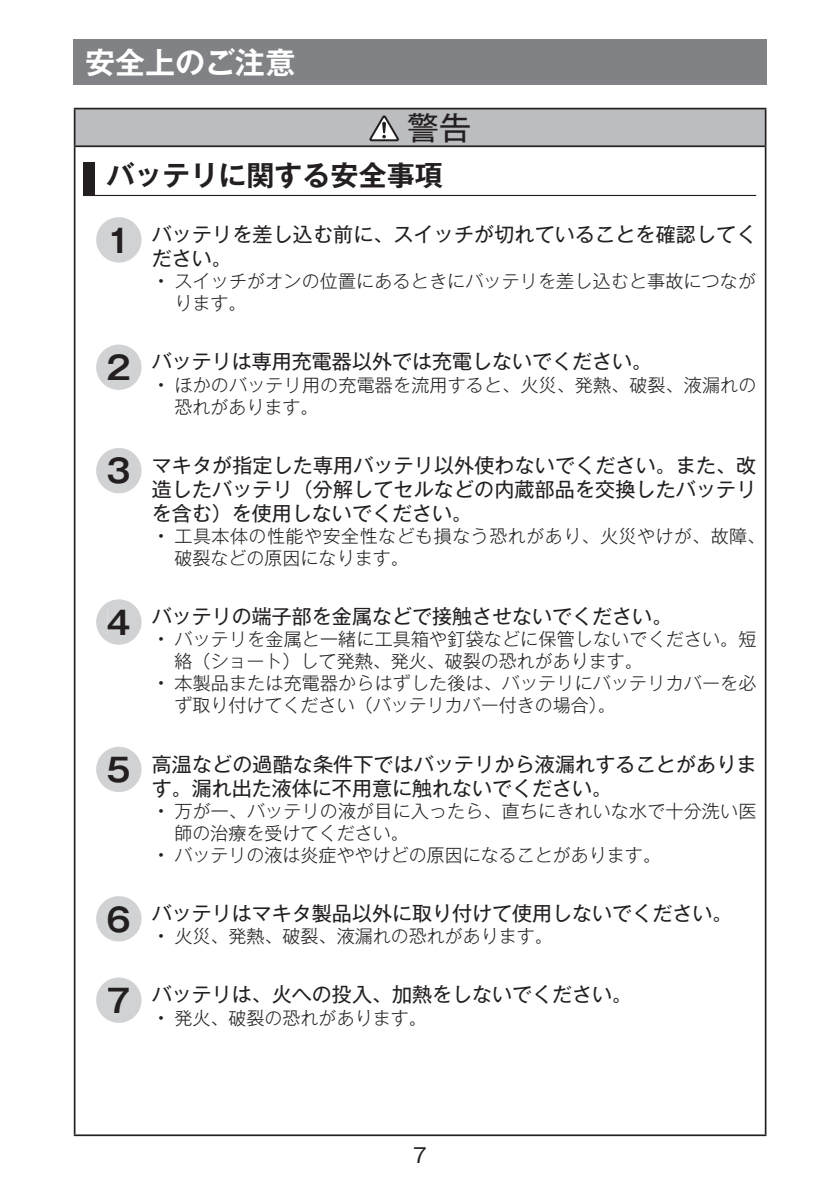
<style>
.page{position:relative;width:840px;height:1191px;background:#fff}
.page>*{position:absolute;margin:0;border:0;box-sizing:border-box;transform-origin:0 0}
.t1{font:700 32px "Gothic MB101 Pro De";color:#231f20}
.t2{font:32px "Gothic MB101 Pro";color:#231f20}
.t3{font:700 30px "Gothic MB101 Pro De";color:#fff}
.t4{font:700 28px "Gothic MB101 Pro De";color:#231f20}
.t5{font:20px/24px "Gothic MB101 Pro";color:#231f20}
.t6{font:300 18px/22px "Gothic MB101 Pro";letter-spacing:.01em;color:#231f20}
.t7{font:300 18px/22px "Gothic MB101 Pro";letter-spacing:.03em;color:#231f20}
.s1{font-weight:500}
</style>
<div class="page">
<div style="left:75px;top:109px;width:690px;height:37px;background:#bcbdc0"></div>
<hr style="left:74px;top:145px;width:692px;height:2px;background:#231f20">
<hr style="left:74px;top:147px;width:1px;height:987px;background:#231f20">
<hr style="left:764px;top:147px;width:2px;height:987px;background:#231f20">
<hr style="left:74px;top:1134px;width:692px;height:2px;background:#231f20">
<hr style="left:74px;top:108px;width:692px;height:1px;background:#231f20">
<hr style="left:74px;top:109px;width:1px;height:36px;background:#231f20">
<hr style="left:764px;top:109px;width:2px;height:36px;background:#231f20">
<svg style="left:369px;top:115px;width:30px;height:26px"></svg>
<div style="left:74px;top:40px;width:691px;height:45px;background:#808285"></div>
<div style="left:84px;top:162px;width:11px;height:33px;background:#231f20"></div>
<hr style="left:95px;top:195px;width:660px;height:1px;background:#231f20">
<svg style="left:96px;top:217px;width:45px;height:45px"></svg>
<div style="left:112px;top:227px;width:10px;height:25px;background:#d1d2d4"></div>
<svg style="left:96px;top:344px;width:45px;height:46px"></svg>
<div style="left:108px;top:354px;width:21px;height:26px;background:#d1d2d4"></div>
<svg style="left:96px;top:448px;width:45px;height:45px"></svg>
<div style="left:108px;top:457px;width:21px;height:27px;background:#d1d2d4"></div>
<svg style="left:96px;top:599px;width:45px;height:45px"></svg>
<div style="left:108px;top:609px;width:21px;height:25px;background:#d1d2d4"></div>
<svg style="left:96px;top:746px;width:45px;height:46px"></svg>
<div style="left:108px;top:757px;width:21px;height:26px;background:#d1d2d4"></div>
<svg style="left:96px;top:896px;width:45px;height:45px"></svg>
<div style="left:108px;top:905px;width:21px;height:27px;background:#d1d2d4"></div>
<svg style="left:96px;top:977px;width:45px;height:45px"></svg>
<div style="left:108px;top:987px;width:21px;height:26px;background:#d1d2d4"></div>
<h2 class="t3" style="left:85px;top:37px;width:211px">安全上のご注意</h2>
<h1 class="t2" style="left:407px;top:101px;width:65px">警告</h1>
<h3 class="t4" style="left:106px;top:152px;width:337px">バッテリに関する安全事項</h3>
<p class="t5" style="left:152px;top:220px;width:605px">バッテリを差し込む前に、スイッチが切れていることを確認してください。</p>
<p class="t6" style="left:174px;top:268px;width:583px;text-indent:-17px"><span class="s1">•</span> スイッチがオンの位置にあるときにバッテリを差し込むと事故につながります。</p>
<h1 class="t1" style="left:106px;top:214px;width:26px">.</h1>
<h1 class="t1" style="left:106px;top:341px;width:26px">.</h1>
<p class="t5" style="left:152px;top:347px;width:501px">バッテリは専用充電器以外では充電しないでください。</p>
<p class="t6" style="left:174px;top:371px;width:583px;text-indent:-17px"><span class="s1">•</span> ほかのバッテリ用の充電器を流用すると、火災、発熱、破裂、液漏れの恐れがあります。</p>
<h1 class="t1" style="left:106px;top:444px;width:26px">.</h1>
<p class="t5" style="left:152px;top:450px;width:605px;text-align:justify">マキタが指定した専用バッテリ以外使わないでください。また、改造したバッテリ（分解してセルなどの内蔵部品を交換したバッテリを含む）を使用しないでください。</p>
<p class="t7" style="left:174px;top:522px;width:592px;text-indent:-17px"><span class="s1">•</span> 工具本体の性能や安全性なども損なう恐れがあり、火災やけが、故障、破裂などの原因になります。</p>
<h1 class="t1" style="left:106px;top:596px;width:26px">.</h1>
<h1 class="t1" style="left:106px;top:743px;width:26px">.</h1>
<p class="t5" style="left:152px;top:602px;width:521px">バッテリの端子部を金属などで接触させないでください。</p>
<p class="t6" style="left:174px;top:626px;width:583px;text-indent:-17px"><span class="s1">•</span> バッテリを金属と一緒に工具箱や釘袋などに保管しないでください。短絡（ショート）して発熱、発火、破裂の恐れがあります。</p>
<p class="t6" style="left:174px;top:670px;width:583px;text-indent:-17px"><span class="s1">•</span> 本製品または充電器からはずした後は、バッテリにバッテリカバーを必ず取り付けてください（バッテリカバー付きの場合）。</p>
<p class="t5" style="left:152px;top:749px;width:606px">高温などの過酷な条件下ではバッテリから液漏れすることがあります。漏れ出た液体に不用意に触れないでください。</p>
<p class="t6" style="left:174px;top:797px;width:583px;text-indent:-17px"><span class="s1">•</span> 万が一、バッテリの液が目に入ったら、直ちにきれいな水で十分洗い医師の治療を受けてください。</p>
<p class="t6" style="left:157px;top:841px;width:505px"><span class="s1">•</span> バッテリの液は炎症ややけどの原因になることがあります。</p>
<h1 class="t1" style="left:106px;top:892px;width:26px">.</h1>
<p class="t5" style="left:152px;top:898px;width:581px">バッテリはマキタ製品以外に取り付けて使用しないでください。</p>
<p class="t6" style="left:157px;top:922px;width:397px"><span class="s1">•</span> 火災、発熱、破裂、液漏れの恐れがあります。</p>
<h1 class="t1" style="left:106px;top:974px;width:26px">.</h1>
<p class="t5" style="left:152px;top:980px;width:481px">バッテリは、火への投入、加熱をしないでください。</p>
<p class="t6" style="left:157px;top:1004px;width:271px"><span class="s1">•</span> 発火、破裂の恐れがあります。</p>
<p class="t5" style="left:413px;top:1140px;width:15px">7</p>
</div>
